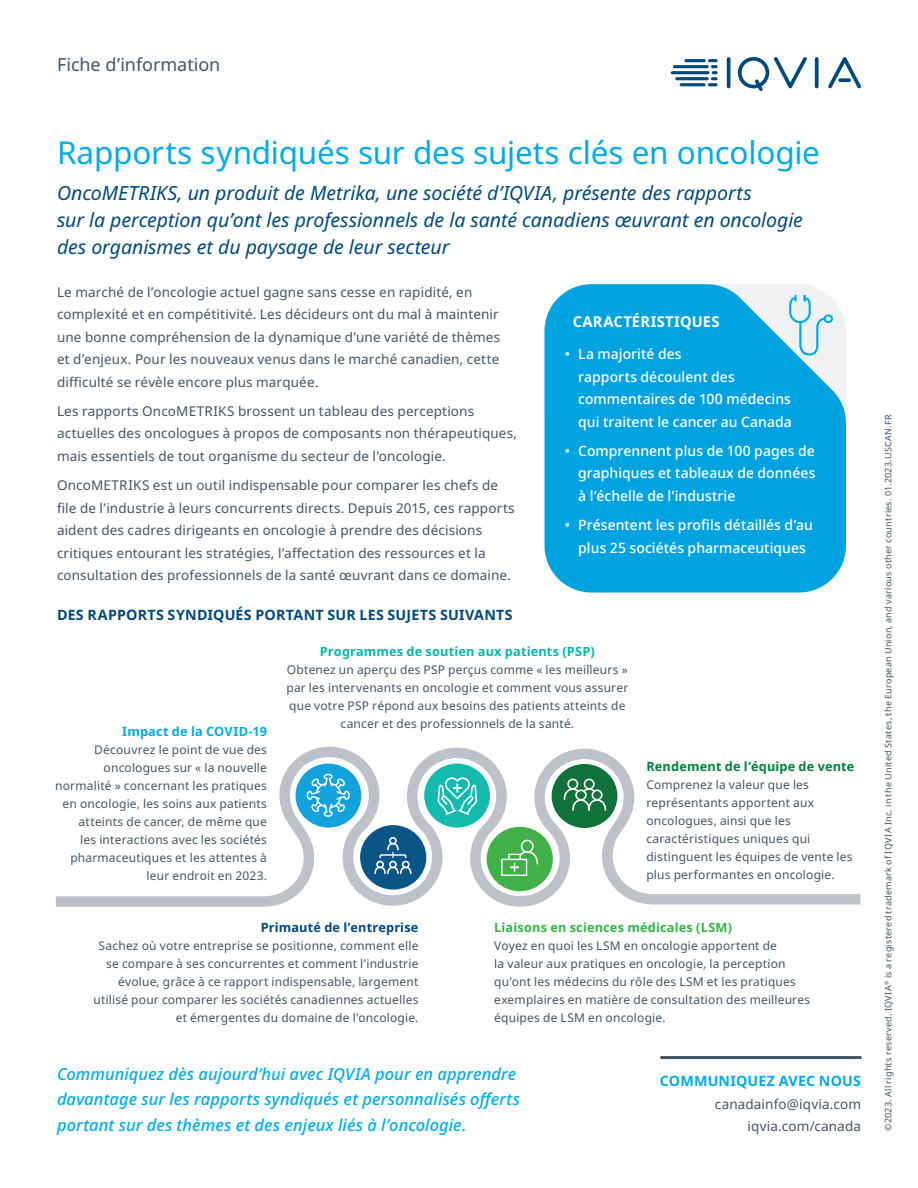
<style>
.page{position:relative;width:918px;height:1188px;background:#fff}
.page>*{position:absolute;margin:0;border:0;box-sizing:border-box;transform-origin:0 0}
.t1{font:31.5px "Noto Sans";letter-spacing:-.005em;color:#00abe7}
.Title_subhead{font:italic 19.5px/27px "Noto Sans";letter-spacing:-.005em;color:#00497b}
.Descriptor_label{font:18px "Noto Sans";letter-spacing:-.005em;color:#425465}
.Callout_body_copy{font:italic 500 16.5px/25.5px "Noto Sans";letter-spacing:.005em;color:#00abe7}
.Body_copy_-_Space{font:700 15px "Noto Sans";letter-spacing:.015em;color:#fff}
.t2{font:500 14.25px/22.5px "Noto Sans";letter-spacing:.005em;color:#fff}
.Subheading{font:700 14.25px "Noto Sans";letter-spacing:.015em;color:#00497b}
.Contact_us{font:700 14.25px "Noto Sans";letter-spacing:.01em;color:#00abe7}
.Body_copy_-_Space-2{font:13.5px/22.5px "Noto Sans";letter-spacing:.01em;color:#425465}
.Contact_body_copy{font:13.5px/22.5px "Noto Sans";letter-spacing:.01em;color:#425465;text-align:right}
.Body_copy_-_Space-3{font:700 12.75px "Noto Sans";letter-spacing:.01em;color:#00b8af}
.Body_copy_-_Space-4{font:700 12.75px "Noto Sans";letter-spacing:.015em;color:#31b44a}
.Body_copy_-_Space-5{font:700 12.75px "Noto Sans";letter-spacing:.01em;color:#018138}
.Body_copy_-_Space-6{font:700 12.75px "Noto Sans";letter-spacing:.01em;color:#00497b}
.Body_copy_-_Space-7{font:700 12.75px "Noto Sans";letter-spacing:.01em;color:#00abe7}
.Body_copy_-_Space-8{font:12px/18px "Noto Sans";letter-spacing:.015em;color:#425465}
.Copyright{font:9px "Noto Sans";letter-spacing:.025em;color:#425465}
</style>
<div class="page">
<hr style="left:727px;top:57px;width:3px;height:31px;background:#00497b;border-radius:2px">
<svg style="left:815px;top:57px;width:4px;height:31px"></svg>
<svg style="left:737px;top:57px;width:70px;height:34px"></svg>
<svg style="left:828px;top:57px;width:33px;height:32px"></svg>
<hr style="left:680px;top:83px;width:26px;height:3px;background:#00497b;border-radius:2px">
<svg style="left:708px;top:59px;width:10px;height:27px"></svg>
<hr style="left:675px;top:77px;width:34px;height:3px;background:#00497b;border-radius:2px">
<hr style="left:671px;top:71px;width:39px;height:3px;background:#00497b;border-radius:2px">
<hr style="left:673px;top:65px;width:36px;height:3px;background:#00497b;border-radius:2px">
<hr style="left:684px;top:59px;width:22px;height:3px;background:#00497b;border-radius:2px">
<div style="left:545px;top:284px;width:301px;height:308px;background:#00a3e0"></div>
<svg style="left:789px;top:295px;width:44px;height:61px"></svg>
<svg style="left:56px;top:747px;width:804px;height:160px"></svg>
<div style="left:552px;top:764px;width:65px;height:64px;background:#10713a;border-radius:50%"></div>
<svg style="left:307px;top:774px;width:43px;height:43px;background:#47b6e3"></svg>
<svg style="left:437px;top:777px;width:40px;height:38px;background:#51cbc3"></svg>
<svg style="left:564px;top:779px;width:42px;height:32px"></svg>
<svg style="left:501px;top:840px;width:37px;height:36px"></svg>
<svg style="left:374px;top:837px;width:38px;height:37px"></svg>
<svg style="left:661px;top:1056px;width:199px;height:3px"></svg>
<p class="Descriptor_label" style="left:57px;top:52px;width:165px">Fiche d’information</p>
<p class="t1" style="left:57px;top:131px;width:764px">Rapports syndiqués sur des sujets clés en oncologie</p>
<p class="Title_subhead" style="left:57px;top:180px;width:748px">OncoMETRIKS, un produit de Metrika, une société d’IQVIA, présente des rapports<br>sur la perception qu’ont les professionnels de la santé canadiens œuvrant en oncologie des organismes et du paysage de leur secteur</p>
<p class="Body_copy_-_Space-2" style="left:57px;top:281px;width:445px">Le marché de l’oncologie actuel gagne sans cesse en rapidité, en complexité et en compétitivité. Les décideurs ont du mal à maintenir une bonne compréhension de la dynamique d’une variété de thèmes et d’enjeux. Pour les nouveaux venus dans le marché canadien, cette difficulté se révèle encore plus marquée.</p>
<p class="Body_copy_-_Space-2" style="left:57px;top:400px;width:462px">Les rapports OncoMETRIKS brossent un tableau des perceptions actuelles des oncologues à propos de composants non thérapeutiques, mais essentiels de tout organisme du secteur de l’oncologie.</p>
<p class="Body_copy_-_Space-2" style="left:57px;top:474px;width:459px">OncoMETRIKS est un outil indispensable pour comparer les chefs de file de l’industrie à leurs concurrents directs. Depuis 2015, ces rapports aident des cadres dirigeants en oncologie à prendre des décisions critiques entourant les stratégies, l’affectation des ressources et la consultation des professionnels de la santé œuvrant dans ce domaine.</p>
<p class="Subheading" style="left:57px;top:605px;width:457px">DES RAPPORTS SYNDIQUÉS PORTANT SUR LES SUJETS SUIVANTS</p>
<p class="Body_copy_-_Space" style="left:573px;top:311px;width:148px">CARACTÉRISTIQUES</p>
<p class="t2" style="left:578px;top:343px;width:215px;text-indent:-14px">• La majorité des<br>rapports découlent des commentaires de 100 médecins qui traitent le cancer au Canada</p>
<p class="t2" style="left:578px;top:440px;width:239px;text-align:justify;text-indent:-14px">• Comprennent plus de 100 pages de graphiques et tableaux de données à l’échelle de l’industrie</p>
<p class="t2" style="left:565px;top:514px;width:250px;text-align:center">• Présentent les profils détaillés d’au plus 25 sociétés pharmaceutiques</p>
<p class="Body_copy_-_Space-7" style="left:122px;top:722px;width:146px">Impact de la COVID-19</p>
<p class="Body_copy_-_Space-8" style="left:55px;top:741px;width:213px;text-align:right">Découvrez le point de vue des oncologues sur « la nouvelle normalité » concernant les pratiques en oncologie, les soins aux patients atteints de cancer, de même que<br>les interactions avec les sociétés pharmaceutiques et les attentes à leur endroit en 2023.</p>
<p class="Body_copy_-_Space-3" style="left:320px;top:643px;width:277px">Programmes de soutien aux patients (PSP)</p>
<p class="Body_copy_-_Space-8" style="left:286px;top:661px;width:343px;text-align:center">Obtenez un aperçu des PSP perçus comme « les meilleurs » par les intervenants en oncologie et comment vous assurer que votre PSP répond aux besoins des patients atteints de cancer et des professionnels de la santé.</p>
<p class="Body_copy_-_Space-5" style="left:646px;top:757px;width:210px">Rendement de l’équipe de vente</p>
<p class="Body_copy_-_Space-8" style="left:646px;top:776px;width:208px">Comprenez la valeur que les représentants apportent aux oncologues, ainsi que les caractéristiques uniques qui distinguent les équipes de vente les plus performantes en oncologie.</p>
<p class="Body_copy_-_Space-6" style="left:261px;top:919px;width:159px">Primauté de l’entreprise</p>
<p class="Body_copy_-_Space-8" style="left:93px;top:937px;width:327px;text-align:right">Sachez où votre entreprise se positionne, comment elle se compare à ses concurrentes et comment l’industrie évolue, grâce à ce rapport indispensable, largement utilisé pour comparer les sociétés canadiennes actuelles et émergentes du domaine de l’oncologie.</p>
<p class="Body_copy_-_Space-4" style="left:494px;top:918px;width:239px">Liaisons en sciences médicales (LSM)</p>
<p class="Body_copy_-_Space-8" style="left:494px;top:937px;width:317px">Voyez en quoi les LSM en oncologie apportent de<br>la valeur aux pratiques en oncologie, la perception qu’ont les médecins du rôle des LSM et les pratiques exemplaires en matière de consultation des meilleures équipes de LSM en oncologie.</p>
<p class="Callout_body_copy" style="left:57px;top:1061px;width:465px">Communiquez dès aujourd’hui avec IQVIA pour en apprendre davantage sur les rapports syndiqués et personnalisés offerts portant sur des thèmes et des enjeux liés à l’oncologie.</p>
<p class="Contact_us" style="left:660px;top:1071px;width:203px">COMMUNIQUEZ AVEC NOUS</p>
<p class="Contact_body_copy" style="left:715px;top:1093px;width:148px">canadainfo@iqvia.com iqvia.com/canada</p>
<p class="Copyright" style="left:882px;top:1131px;width:718px;rotate:-90deg">©2023. All rights reserved. IQVIA<sup>®</sup> is a registered trademark of IQVIA Inc. in the United States, the European Union, and various other countries. 01.2023.USCAN.FR</p>
</div>
